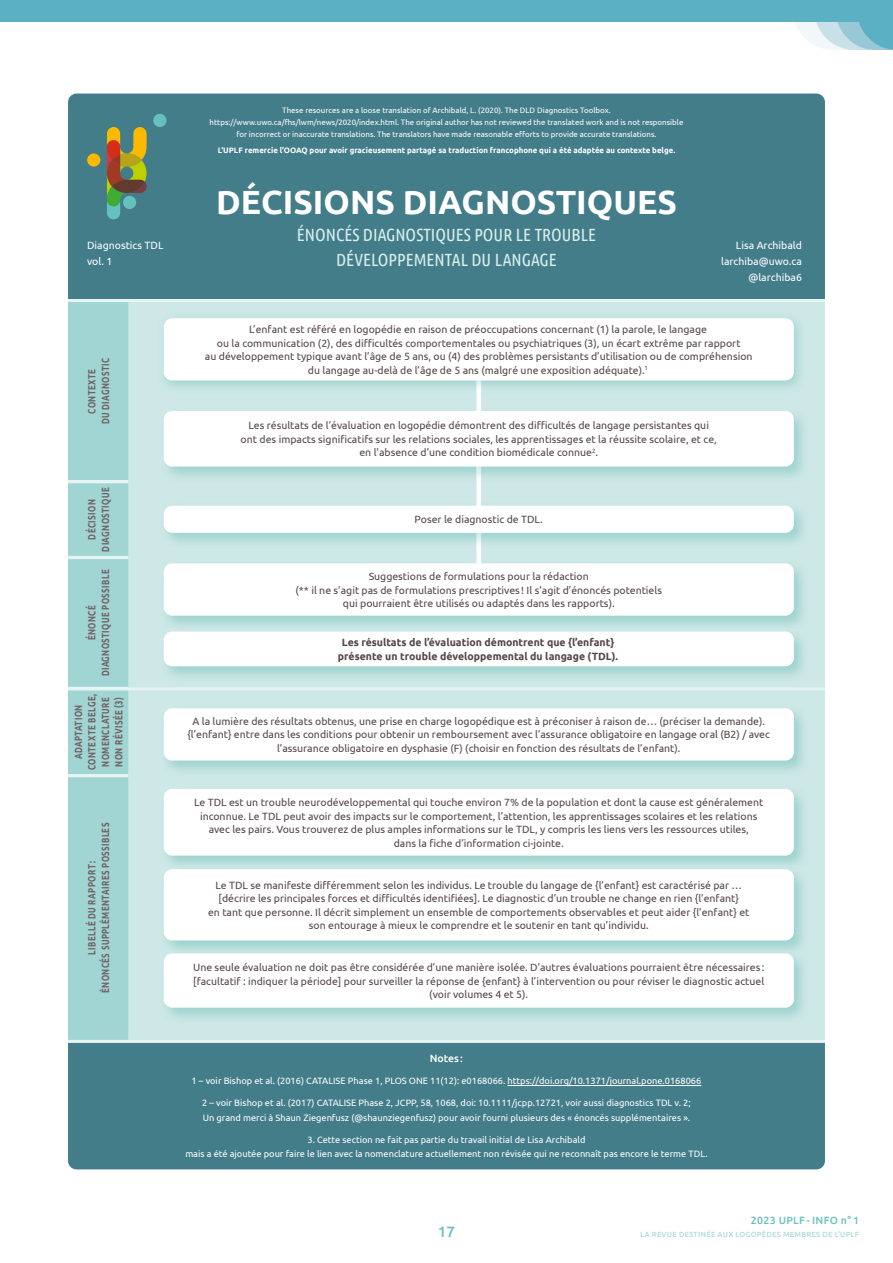
<style>
.page{position:relative;width:893px;height:1263px;background:#fff}
.page>*{position:absolute;margin:0;border:0;box-sizing:border-box;transform-origin:0 0}
.t1{font:700 33.45px "Ubuntu";color:#fff}
.t2{font:17.7px/24.8px "Ubuntu Condensed";color:#daeeed;text-align:center}
.t3{font:500 15px "Ubuntu";color:#66c1be}
.t4{font:10.5px/13.5px "Ubuntu";color:#554548;text-align:center}
.t5{font:700 10.5px/13.5px "Ubuntu";letter-spacing:.05em;color:#706163;text-align:center;scale:.75 1}
.t6{font:700 10.5px/13.5px "Ubuntu";color:#554548;text-align:center}
.t7{font:10.5px/16px "Ubuntu";color:#fff}
.t8{font:500 10.5px "Ubuntu";letter-spacing:.03em;color:#66c1be}
.t9{font:500 10.5px "Ubuntu";color:#fff}
.t10{font:9.3px/14.5px "Ubuntu";color:#fff}
.t11{font:7.8px/11.9px "Ubuntu";color:#fff;text-align:center}
.t12{font:700 7.8px "Ubuntu";color:#fff}
.t13{font:500 7.5px "Ubuntu";letter-spacing:.03em;color:#afdbda}
</style>
<div class="page">
<div style="left:68px;top:94px;width:757px;height:1075px;background:#437d8a;border-radius:9px"></div>
<div style="left:68px;top:299px;width:757px;height:743px;background:#cde8e7"></div>
<hr style="left:477px;top:460px;width:4px;height:49px;background:#fff;border-radius:2px">
<hr style="left:477px;top:525px;width:4px;height:56px;background:#fff;border-radius:2px">
<hr style="left:507px;top:1085px;width:194px;height:1px;background:#fff">
<div style="left:68px;top:302px;width:60px;height:738px;background:#a0d5d3"></div>
<hr style="left:68px;top:774px;width:60px;height:3px;background:#e7f4f4">
<hr style="left:68px;top:556px;width:60px;height:3px;background:#e7f4f4">
<hr style="left:68px;top:480px;width:60px;height:3px;background:#e7f4f4">
<hr style="left:68px;top:687px;width:757px;height:3px;background:#e7f4f4">
<hr style="left:477px;top:367px;width:4px;height:52px;background:#fff;border-radius:2px">
<img style="left:163px;top:319px;width:637px;height:74px">
<img style="left:477px;top:380px;width:4px;height:13px">
<div style="left:164px;top:318px;width:630px;height:62px;background:#fff;border-radius:9px"></div>
<img style="left:163px;top:502px;width:640px;height:46px">
<svg style="left:477px;top:502px;width:4px;height:4px"></svg>
<img style="left:477px;top:533px;width:4px;height:15px">
<div style="left:164px;top:506px;width:630px;height:27px;background:#fff;border-radius:9px"></div>
<hr style="left:68px;top:1040px;width:757px;height:3px;background:#e7f4f4">
<hr style="left:68px;top:299px;width:757px;height:3px;background:#e7f4f4">
<img style="left:163px;top:408px;width:640px;height:74px">
<img style="left:477px;top:466px;width:4px;height:16px">
<svg style="left:477px;top:408px;width:4px;height:3px"></svg>
<div style="left:164px;top:411px;width:630px;height:55px;background:#fff;border-radius:9px"></div>
<img style="left:163px;top:560px;width:640px;height:66px">
<img style="left:477px;top:560px;width:4px;height:3px">
<div style="left:164px;top:563px;width:630px;height:53px;background:#fff;border-radius:9px"></div>
<img style="left:163px;top:635px;width:640px;height:42px">
<div style="left:164px;top:631px;width:630px;height:35px;background:#fff;border-radius:9px"></div>
<img style="left:163px;top:709px;width:640px;height:62px">
<div style="left:164px;top:708px;width:630px;height:52px;background:#fff;border-radius:9px"></div>
<img style="left:163px;top:789px;width:640px;height:76px">
<div style="left:164px;top:789px;width:630px;height:67px;background:#fff;border-radius:9px"></div>
<img style="left:163px;top:872px;width:640px;height:78px">
<div style="left:164px;top:869px;width:630px;height:71px;background:#fff;border-radius:9px"></div>
<img style="left:163px;top:956px;width:640px;height:62px">
<div style="left:164px;top:953px;width:630px;height:55px;background:#fff;border-radius:9px"></div>
<div style="left:87px;top:153px;width:13px;height:14px;background:#fbba00;border-radius:50%"></div>
<div style="left:153px;top:114px;width:13px;height:13px;background:#66c1be;border-radius:50%"></div>
<svg style="left:107px;top:127px;width:40px;height:92px"></svg>
<div style="left:0;top:0;width:893px;height:21px;background:#5bb0c3"></div>
<svg style="left:793px;top:21px;width:100px;height:29px"></svg>
<p class="t7" style="left:87px;top:237px;width:78px">Diagnostics TDL vol. 1</p>
<p class="t5" style="left:85px;top:424px;width:90px;rotate:-90deg">CONTEXTE<br>DU DIAGNOSTIC</p>
<p class="t5" style="left:85px;top:552px;width:87px;rotate:-90deg">DÉCISION<br>DIAGNOSTIQUE</p>
<p class="t5" style="left:85px;top:676px;width:144px;rotate:-90deg">ÉNONCÉ<br>DIAGNOSTIQUE POSSIBLE</p>
<p class="t5" style="left:71px;top:770px;width:103px;rotate:-90deg">ADAPTATION<br>CONTEXTE BELGE,<br>NOMENCLATURE<br>NON RÉVISÉE (3)</p>
<p class="t5" style="left:85px;top:993px;width:228px;rotate:-90deg">LIBELLÉ DU RAPPORT :<br>ÉNONCÉS SUPPLÉMENTAIRES POSSIBLES</p>
<p class="t11" style="left:210px;top:104px;width:475px">These resources are a loose translation of Archibald, L. (2020). The DLD Diagnostics Toolbox. https://www.uwo.ca/fhs/lwm/news/2020/index.html. The original author has not reviewed the translated work and is not responsible for incorrect or inaccurate translations. The translators have made reasonable efforts to provide accurate translations.</p>
<p class="t12" style="left:218px;top:146px;width:459px">L'UPLF remercie l’OOAQ pour avoir gracieusement partagé sa traduction francophone qui a été adaptée au contexte belge.</p>
<h1 class="t1" style="left:216px;top:182px;width:462px">DÉCISIONS DIAGNOSTIQUES</h1>
<h2 class="t2" style="left:297px;top:222px;width:301px">ÉNONCÉS DIAGNOSTIQUES POUR LE TROUBLE<br>DÉVELOPPEMENTAL DU LANGAGE</h2>
<p class="t7" style="left:721px;top:237px;width:82px;text-align:right">Lisa Archibald larchiba@uwo.ca @larchiba6</p>
<p class="t4" style="left:205px;top:322px;width:549px">L’enfant est référé en logopédie en raison de préoccupations concernant (1) la parole, le langage<br>ou la communication (2), des difficultés comportementales ou psychiatriques (3), un écart extrême par rapport<br>au développement typique avant l’âge de 5 ans, ou (4) des problèmes persistants d’utilisation ou de compréhension du langage au-delà de l’âge de 5 ans (malgré une exposition adéquate).<sup>1</sup></p>
<p class="t4" style="left:241px;top:418px;width:478px">Les résultats de l’évaluation en logopédie démontrent des difficultés de langage persistantes qui ont des impacts significatifs sur les relations sociales, les apprentissages et la réussite scolaire, et ce, en l’absence d’une condition biomédicale connue<sup>2</sup>.</p>
<p class="t4" style="left:415px;top:512px;width:130px">Poser le diagnostic de TDL.</p>
<p class="t4" style="left:295px;top:569px;width:368px">Suggestions de formulations pour la rédaction<br>(** il ne s’agit pas de formulations prescriptives ! Il s’agit d’énoncés potentiels qui pourraient être utilisés ou adaptés dans les rapports).</p>
<p class="t6" style="left:338px;top:635px;width:282px">Les résultats de l’évaluation démontrent que {l’enfant} présente un trouble développemental du langage (TDL).</p>
<p class="t4" style="left:187px;top:714px;width:584px">A la lumière des résultats obtenus, une prise en charge logopédique est à préconiser à raison de… (préciser la demande). {l’enfant} entre dans les conditions pour obtenir un remboursement avec l’assurance obligatoire en langage oral (B2) / avec l’assurance obligatoire en dysphasie (F) (choisir en fonction des résultats de l’enfant).</p>
<p class="t4" style="left:194px;top:795px;width:571px">Le TDL est un trouble neurodéveloppemental qui touche environ 7% de la population et dont la cause est généralement inconnue. Le TDL peut avoir des impacts sur le comportement, l’attention, les apprentissages scolaires et les relations avec les pairs. Vous trouverez de plus amples informations sur le TDL, y compris les liens vers les ressources utiles,<br>dans la fiche d’information ci-jointe.</p>
<p class="t4" style="left:208px;top:878px;width:543px">Le TDL se manifeste différemment selon les individus. Le trouble du langage de {l’enfant} est caractérisé par … [décrire les principales forces et difficultés identifiées]. Le diagnostic d’un trouble ne change en rien {l’enfant}<br>en tant que personne. Il décrit simplement un ensemble de comportements observables et peut aider {l’enfant} et son entourage à mieux le comprendre et le soutenir en tant qu’individu.</p>
<p class="t4" style="left:193px;top:960px;width:573px">Une seule évaluation ne doit pas être considérée d’une manière isolée. D’autres évaluations pourraient être nécessaires : [facultatif : indiquer la période] pour surveiller la réponse de {enfant} à l’intervention ou pour réviser le diagnostic actuel (voir volumes 4 et 5).</p>
<p class="t9" style="left:430px;top:1052px;width:35px">Notes :</p>
<p class="t10" style="left:192px;top:1073px;width:511px">1 – voir Bishop et al. (2016) CATALISE Phase 1, PLOS ONE 11(12): e0168066. https://doi.org/10.1371/journal.pone.0168066</p>
<p class="t10" style="left:202px;top:1095px;width:490px">2 – voir Bishop et al. (2017) CATALISE Phase 2, JCPP, 58, 1068, doi: 10.1111/jcpp.12721, voir aussi diagnostics TDL v. 2;<br>Un grand merci à Shaun Ziegenfusz (@shaunziegenfusz) pour avoir fourni plusieurs des « énoncés supplémentaires ».</p>
<p class="t10" style="left:185px;top:1132px;width:524px;text-align:center">3. Cette section ne fait pas partie du travail initial de Lisa Archibald<br>mais a été ajoutée pour faire le lien avec la nomenclature actuellement non révisée qui ne reconnaît pas encore le terme TDL.</p>
<h3 class="t3" style="left:438px;top:1222px;width:19px">17</h3>
<p class="t8" style="left:751px;top:1214px;width:110px">2023 UPLF - INFO n° 1</p>
<p class="t13" style="left:640px;top:1230px;width:220px">LA REVUE DESTINÉE AUX LOGOPÈDES MEMBRES DE L’UPLF</p>
</div>
